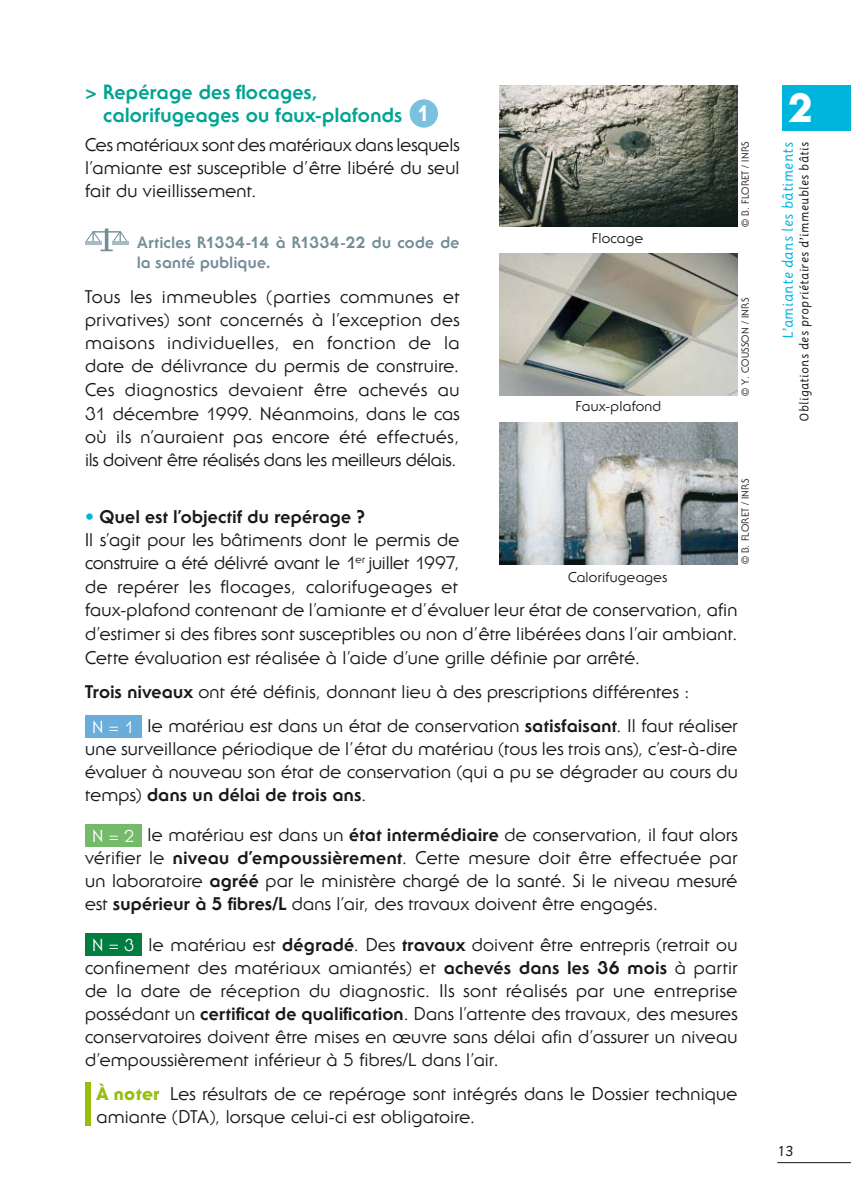
<style>
.page{position:relative;width:851px;height:1191px;background:#fff}
.page>*{position:absolute;margin:0;border:0;box-sizing:border-box;transform-origin:0 0}
.t1{font:800 40px "Serif Gothic";color:#fff}
.t2{font:800 20px/23px "Serif Gothic";letter-spacing:.01em;color:#00a491}
.t3{font:18px/23px "Serif Gothic";letter-spacing:.01em;color:#1a171b;text-align:justify}
.t4{font:800 16px/20px "Serif Gothic";letter-spacing:.025em;color:#738d99}
.t5{font:14px "Serif Gothic";letter-spacing:.02em;color:#1a171b}
.t6{font:14px "Sassoon Primary";letter-spacing:.035em;color:#00b5dd}
.t7{font:14px "Sassoon Primary";color:#1a171b}
.t8{font:12px "Sassoon Primary";letter-spacing:.035em;color:#1a171b}
.t9{font:10px "Serif Gothic";letter-spacing:.03em;color:#1a171b}
.s1{font-size:22px;color:#fff}
.s2{font-weight:800;color:#00b5dd}
.s3{font-weight:800}
.s4{font-size:17px;color:#fff}
.s5{font-weight:800;color:#96be0d}
</style>
<div class="page">
<div style="left:782px;top:85px;width:68px;height:45px;background:#00b5dd"></div>
<div style="left:409px;top:99px;width:29px;height:29px;background:#79c1df;border-radius:50%"></div>
<hr style="left:105px;top:228px;width:3px;height:22px;background:#738d99">
<svg style="left:101px;top:249px;width:12px;height:2px"></svg>
<hr style="left:85px;top:241px;width:16px;height:3px;background:#a8bac4">
<svg style="left:86px;top:230px;width:43px;height:13px"></svg>
<hr style="left:112px;top:241px;width:16px;height:3px;background:#a8bac4">
<div style="left:85px;top:715px;width:57px;height:23px;background:#6aacda"></div>
<div style="left:85px;top:824px;width:57px;height:23px;background:#75b96b"></div>
<div style="left:85px;top:933px;width:57px;height:23px;background:#007d3f"></div>
<img style="left:499px;top:422px;width:238px;height:142px">
<img style="left:499px;top:253px;width:238px;height:142px">
<img style="left:499px;top:85px;width:238px;height:142px">
<div style="left:85px;top:1082px;width:6px;height:43px;background:#96be0d"></div>
<hr style="left:777px;top:1162px;width:73px;height:1px;background:#1a171b">
<p class="t2" style="left:103px;top:83px;width:329px;text-indent:-18px">&gt; Repérage des flocages, calorifugeages ou faux-plafonds <span class="s1">1</span></p>
<p class="t3" style="left:85px;top:135px;width:376px">Ces matériaux sont des matériaux dans lesquels l’amiante est susceptible d’être libéré du seul fait du vieillissement.</p>
<p class="t4" style="left:137px;top:234px;width:324px">Articles R1334-14 à R1334-22 du code de la santé publique.</p>
<p class="t3" style="left:85px;top:287px;width:376px">Tous les immeubles (parties communes et privatives) sont concernés à l’exception des maisons individuelles, en fonction de la date de délivrance du permis de construire.<br>Ces diagnostics devaient être achevés au 31 décembre 1999. Néanmoins, dans le cas où ils n’auraient pas encore été effectués, ils doivent être réalisés dans les meilleurs délais.</p>
<p class="t5" style="left:591px;top:232px;width:53px">Flocage</p>
<p class="t5" style="left:575px;top:401px;width:87px">Faux-plafond</p>
<p class="t9" style="left:741px;top:227px;width:87px;rotate:-90deg">© B. FLORET / INRS</p>
<p class="t9" style="left:741px;top:395px;width:99px;rotate:-90deg">© Y. COUSSON / INRS</p>
<p class="t9" style="left:741px;top:564px;width:87px;rotate:-90deg">© B. FLORET / INRS</p>
<p class="t3" style="left:85px;top:506px;width:654px;text-align:left"><span class="s2">•</span> <span class="s3">Quel est l’objectif du repérage ?<br></span>Il s’agit pour les bâtiments dont le permis de<br>construire a été délivré avant le 1<sup>er</sup> juillet 1997,<br>de repérer les flocages, calorifugeages et<br>faux-plafond contenant de l’amiante et d’évaluer leur état de conservation, afin d’estimer si des fibres sont susceptibles ou non d’être libérées dans l’air ambiant.<br>Cette évaluation est réalisée à l’aide d’une grille définie par arrêté.</p>
<p class="t3" style="left:92px;top:676px;width:646px;line-height:34.4px;text-indent:-7px"><span class="s3">Trois niveaux</span> ont été définis, donnant lieu à des prescriptions différentes :<br><span class="s4">N = 1</span> le matériau est dans un état de conservation <span class="s3">satisfaisant</span>. Il faut réaliser</p>
<p class="t3" style="left:85px;top:739px;width:654px">une surveillance périodique de l’état du matériau (tous les trois ans), c’est-à-dire évaluer à nouveau son état de conservation (qui a pu se dégrader au cours du temps) <span class="s3">dans un délai de trois ans</span>.</p>
<p class="t3" style="left:85px;top:825px;width:654px;text-indent:7px"><span class="s4">N = 2</span> le matériau est dans un <span class="s3">état intermédiaire</span> de conservation, il faut alors vérifier le <span class="s3">niveau d’empoussièrement</span>. Cette mesure doit être effectuée par un laboratoire <span class="s3">agréé</span> par le ministère chargé de la santé. Si le niveau mesuré est <span class="s3">supérieur à 5 fibres/L</span> dans l’air, des travaux doivent être engagés.</p>
<p class="t3" style="left:85px;top:934px;width:653px;text-indent:7px"><span class="s4">N = 3</span> le matériau est <span class="s3">dégradé</span>. Des <span class="s3">travaux</span> doivent être entrepris (retrait ou confinement des matériaux amiantés) et <span class="s3">achevés dans les 36 mois</span> à partir de la date de réception du diagnostic. Ils sont réalisés par une entreprise possédant un <span class="s3">certificat de qualification</span>. Dans l’attente des travaux, des mesures conservatoires doivent être mises en œuvre sans délai afin d’assurer un niveau d’empoussièrement inférieur à 5 fibres/L dans l’air.</p>
<p class="t3" style="left:96px;top:1084px;width:642px"><span class="s5">À noter</span> Les résultats de ce repérage sont intégrés dans le Dossier technique amiante (DTA), lorsque celui-ci est obligatoire.</p>
<p class="t5" style="left:568px;top:572px;width:100px">Calorifugeages</p>
<h1 class="t1" style="left:788px;top:93px;width:26px">2</h1>
<p class="t6" style="left:781px;top:339px;width:199px;rotate:-90deg">L’amiante dans les bâtiments</p>
<p class="t8" style="left:798px;top:422px;width:281px;rotate:-90deg">Obligations des propriétaires d’immeubles bâtis</p>
<p class="t7" style="left:777px;top:1144px;width:18px">13</p>
</div>
